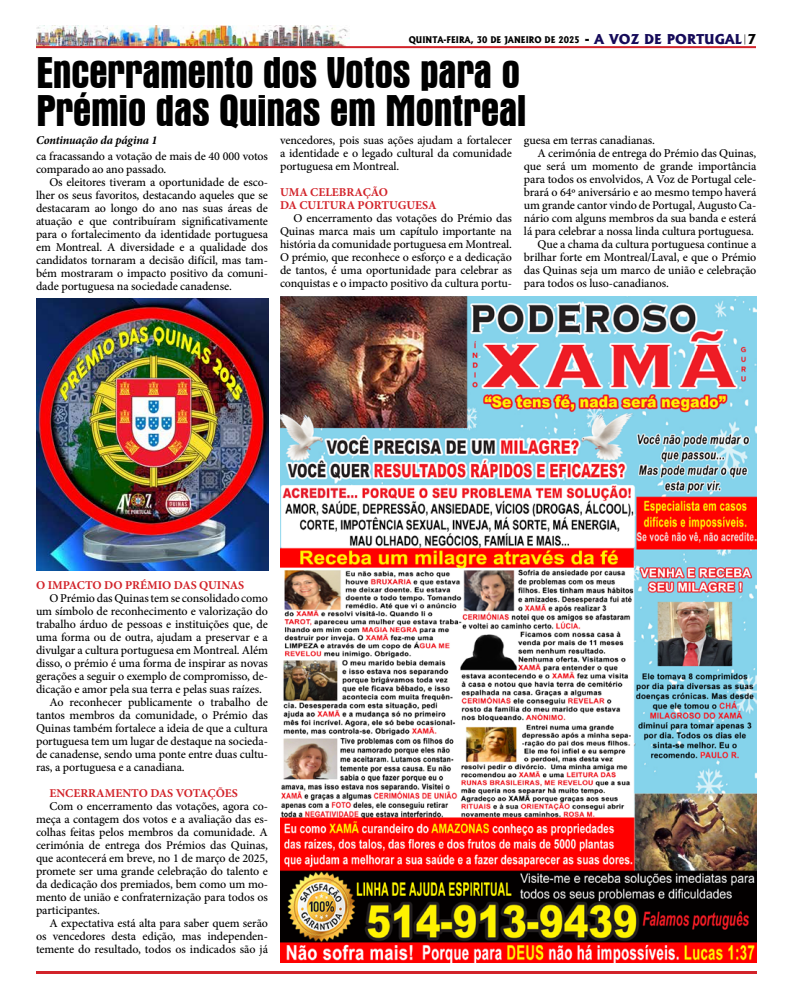
<style>
.page{position:relative;width:792px;height:1008px;background:#fff}
.page>*{position:absolute;margin:0;border:0;box-sizing:border-box;transform-origin:0 0}
.t1{font:700 condensed 45px/38px "Aurora BT";letter-spacing:-.02em;color:#000}
.t2{font:500 12px/13px "Minion Pro";letter-spacing:-.01em;color:#000;text-align:justify}
.t3{font:700 12px/13px "Minion Pro";color:#d2232a}
.t4{font:italic 700 12px "Minion Pro";letter-spacing:-.015em;color:#000}
.t5{font:800 8.8px "Albertus";color:#000;scale:.91 1}
.s1{font-size:13px}
.s2{font-size:13px;color:#150a59}
</style>
<div class="page">
<img style="left:36px;top:25px;width:314px;height:21px">
<hr style="left:36px;top:46px;width:720px;height:2px;background:#d2232a">
<hr style="left:36px;top:971px;width:720px;height:3px;background:#d2232a">
<img style="left:280px;top:297px;width:476px;height:665px">
<img style="left:36px;top:299px;width:233px;height:272px">
<p class="t5" style="left:409px;top:34px;width:383px">QUINTA-FEIRA, 30 DE JANEIRO DE 2025 <span class="s1">-</span> <span class="s2">A VOZ DE PORTUGAL</span><sup>|</sup><span class="s1">7</span></p>
<h1 class="t1" style="left:36px;top:54px;width:492px">Encerramento dos Votos para o<br>Prémio das Quinas em Montreal</h1>
<p class="t2" style="left:36px;top:150px;width:234px">ca fracassando a votação de mais de 40 000 votos comparado ao ano passado.</p>
<p class="t2" style="left:36px;top:176px;width:234px;text-indent:14px">Os eleitores tiveram a oportunidade de esco&shy;lher os seus favoritos, destacando aqueles que se destacaram ao longo do ano nas suas áreas de atuação e que contribuíram significativamente para o fortalecimento da identidade portuguesa em Montreal. A diversidade e a qualidade dos candidatos tornaram a decisão difícil, mas tam&shy;bém mostraram o impacto positivo da comuni&shy;dade portuguesa na sociedade canadense.</p>
<p class="t2" style="left:524px;top:134px;width:132px">guesa em terras canadianas.</p>
<p class="t2" style="left:537px;top:147px;width:220px">A cerimónia de entrega do Prémio das Quinas,</p>
<p class="t2" style="left:524px;top:160px;width:234px">que será um momento de grande importância</p>
<p class="t2" style="left:524px;top:173px;width:234px">para todos os envolvidos, A Voz de Portugal cele-</p>
<p class="t2" style="left:524px;top:186px;width:234px">brará o 64º aniversário e ao mesmo tempo haverá</p>
<p class="t2" style="left:524px;top:199px;width:234px">um grande cantor vindo de Portugal, Augusto Ca-</p>
<p class="t2" style="left:524px;top:212px;width:234px">nário com alguns membros da sua banda e esterá</p>
<p class="t2" style="left:524px;top:225px;width:232px">lá para celebrar a nossa linda cultura portuguesa.</p>
<p class="t2" style="left:537px;top:238px;width:220px">Que a chama da cultura portuguesa continue a</p>
<p class="t2" style="left:524px;top:251px;width:234px">brilhar forte em Montreal/Laval, e que o Prémio</p>
<p class="t2" style="left:524px;top:264px;width:234px">das Quinas seja um marco de união e celebração</p>
<p class="t2" style="left:524px;top:277px;width:147px">para todos os luso-canadianos.</p>
<p class="t4" style="left:36px;top:132px;width:123px">Continuação da página 1</p>
<p class="t2" style="left:280px;top:134px;width:234px">vencedores, pois suas ações ajudam a fortalecer a identidade e o legado cultural da comunidade portuguesa em Montreal.</p>
<p class="t3" style="left:280px;top:186px;width:158px">UMA CELEBRAÇÃO<br>DA CULTURA PORTUGUESA</p>
<p class="t2" style="left:280px;top:212px;width:234px;text-indent:14px">O encerramento das votações do Prémio das Quinas marca mais um capítulo importante na história da comunidade portuguesa em Montreal.<br>O prémio, que reconhece o esforço e a dedicação de tantos, é uma oportunidade para celebrar as conquistas e o impacto positivo da cultura portu-</p>
<p class="t3" style="left:36px;top:578px;width:210px">O IMPACTO DO PRÉMIO DAS QUINAS</p>
<p class="t2" style="left:50px;top:592px;width:220px">O Prémio das Quinas tem se consolidado como</p>
<p class="t2" style="left:36px;top:605px;width:234px">um símbolo de reconhecimento e valorização do</p>
<p class="t2" style="left:36px;top:618px;width:233px">trabalho árduo de pessoas e instituições que, de</p>
<p class="t2" style="left:36px;top:631px;width:233px">uma forma ou de outra, ajudam a preservar e a</p>
<p class="t2" style="left:36px;top:644px;width:233px">divulgar a cultura portuguesa em Montreal. Além</p>
<p class="t2" style="left:36px;top:657px;width:234px">disso, o prémio é uma forma de inspirar as novas</p>
<p class="t2" style="left:36px;top:670px;width:233px">gerações a seguir o exemplo de compromisso, de-</p>
<p class="t2" style="left:36px;top:683px;width:227px">dicação e amor pela sua terra e pelas suas raízes.</p>
<p class="t2" style="left:50px;top:696px;width:220px">Ao reconhecer publicamente o trabalho de</p>
<p class="t2" style="left:36px;top:709px;width:234px">tantos membros da comunidade, o Prémio das</p>
<p class="t2" style="left:36px;top:722px;width:233px">Quinas também fortalece a ideia de que a cultura</p>
<p class="t2" style="left:36px;top:735px;width:233px">portuguesa tem um lugar de destaque na socieda-</p>
<p class="t2" style="left:36px;top:748px;width:234px">de canadense, sendo uma ponte entre duas cultu-</p>
<p class="t2" style="left:36px;top:761px;width:150px">ras, a portuguesa e a canadiana.</p>
<p class="t3" style="left:50px;top:786px;width:190px">ENCERRAMENTO DAS VOTAÇÕES</p>
<p class="t2" style="left:36px;top:800px;width:234px;text-indent:14px">Com o encerramento das votações, agora co&shy;meça a contagem dos votos e a avaliação das es&shy;colhas feitas pelos membros da comunidade. A cerimónia de entrega dos Prémios das Quinas, que acontecerá em breve, no 1 de março de 2025, promete ser uma grande celebração do talento e da dedicação dos premiados, bem como um mo&shy;mento de união e confraternização para todos os participantes.</p>
<p class="t2" style="left:36px;top:916px;width:234px;text-indent:14px">A expectativa está alta para saber quem serão os vencedores desta edição, mas independen&shy;temente do resultado, todos os indicados são já</p>
</div>
